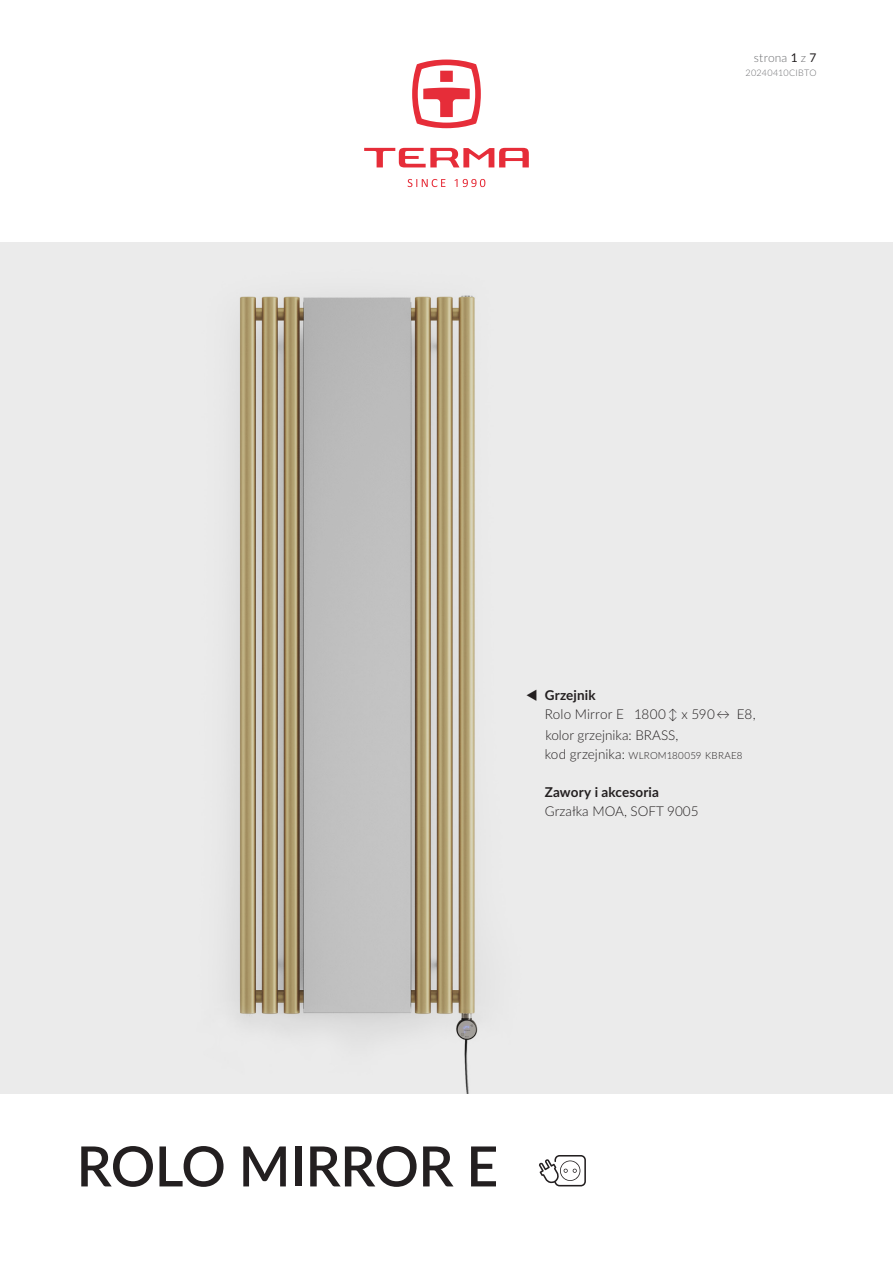
<style>
.page{position:relative;width:893px;height:1263px;background:#fff}
.page>*{position:absolute;margin:0;border:0;box-sizing:border-box;transform-origin:0 0}
.Tytuł_-_Grzejnik{font:600 55.5px "Lato";letter-spacing:-.01em;color:#231f20}
.Podpis{font:300 13.5px "Lato";color:#231f20}
.Podpis-2{font:700 13.5px "Lato";letter-spacing:.01em;color:#231f20}
.t1{font:300 12px "Lato";letter-spacing:.015em;color:#6c6d70}
.Podpis-3{font:300 9.75px "Lato";letter-spacing:.025em;color:#231f20}
.t2{font:300 9px "Lato";letter-spacing:.03em;color:#6c6d70}
.s1{font-weight:400;color:#231f20}
.s2{font-size:13.5px}
</style>
<div class="page">
<div style="left:0;top:242px;width:893px;height:852px;background:#ebebeb"></div>
<svg style="left:539px;top:1155px;width:47px;height:31px"></svg>
<svg style="left:412px;top:60px;width:69px;height:68px"></svg>
<svg style="left:364px;top:148px;width:165px;height:19px"></svg>
<svg style="left:408px;top:179px;width:37px;height:8px"></svg>
<svg style="left:455px;top:179px;width:30px;height:8px"></svg>
<img style="left:231px;top:295px;width:247px;height:798px">
<p class="t1" style="left:754px;top:49px;width:64px">strona <span class="s1">1</span> z <span class="s1">7</span></p>
<p class="t2" style="left:745px;top:67px;width:72px">20240410CIBTO</p>
<p class="Podpis-2" style="left:526px;top:686px;width:71px">▼ Grzejnik</p>
<p class="Podpis" style="left:545px;top:705px;width:212px">Rolo Mirror E 1800 ↕ x 590 ↔ E8,</p>
<p class="Podpis" style="left:545px;top:726px;width:134px">kolor grzejnika: BRASS,</p>
<p class="Podpis-3" style="left:545px;top:749px;width:199px"><span class="s2">kod grzejnika:</span> WLROM180059 KBRAE8</p>
<p class="Podpis-2" style="left:545px;top:782px;width:116px">Zawory i akcesoria</p>
<p class="Podpis" style="left:545px;top:802px;width:155px">Grzałka MOA, SOFT 9005</p>
<p class="Tytuł_-_Grzejnik" style="left:77px;top:1126px;width:423px">ROLO MIRROR E</p>
</div>
